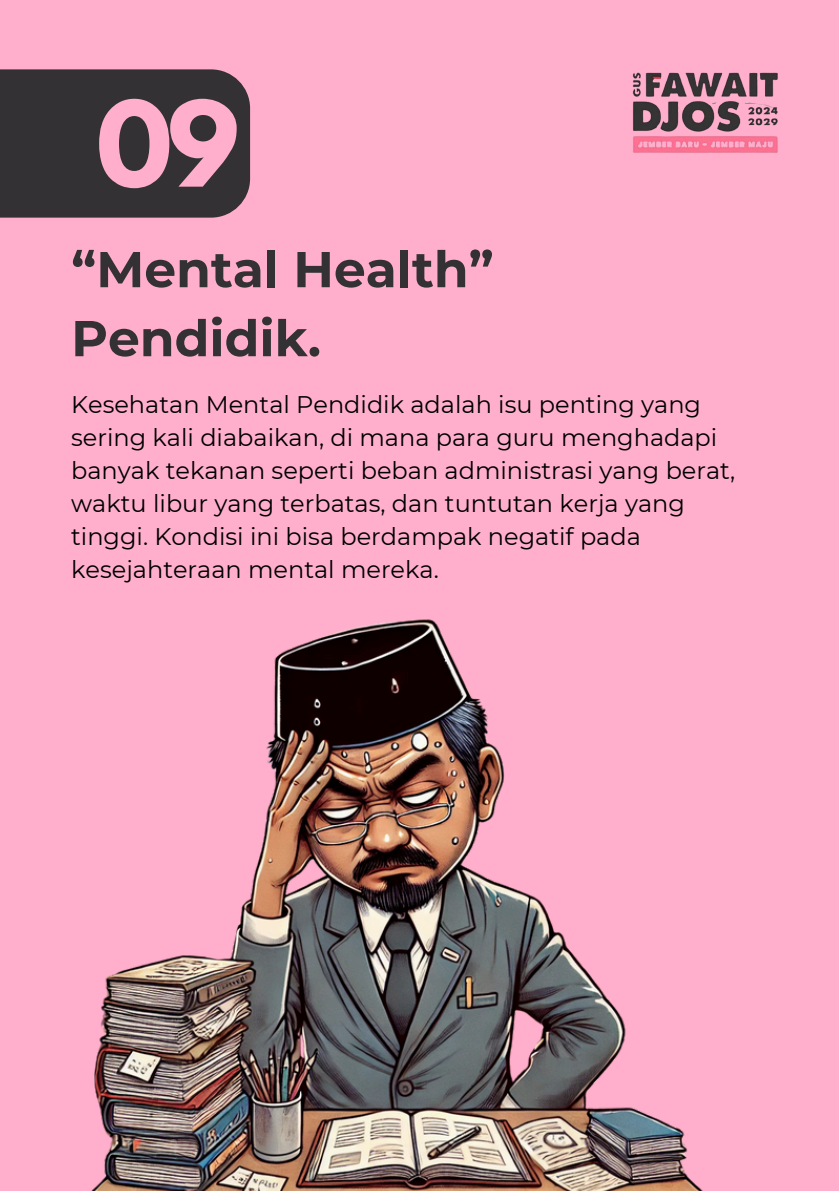
<style>
.page{position:relative;width:839px;height:1191px;background:#fff}
.page>*{position:absolute;margin:0;border:0;box-sizing:border-box;transform-origin:0 0}
.t1{font:700 104.6px "League Spartan";color:#ffafcc}
.t2{font:700 50.4px/69px "Montserrat";color:#333134}
.t3{font:24px/33px "Montserrat";color:#000}
</style>
<div class="page">
<div style="left:0;top:0;width:838px;height:1191px;background:#ffafcc"></div>
<img style="left:632px;top:72px;width:146px;height:81px">
<div style="left:0;top:69px;width:250px;height:149px;background:#333134"></div>
<img style="left:91px;top:619px;width:612px;height:572px">
<h1 class="t1" style="left:96px;top:93px;width:144px">09</h1>
<p class="t2" style="left:71px;top:235px;width:424px">“Mental Health”<br>Pendidik.</p>
<p class="t3" style="left:71px;top:388px;width:665px">Kesehatan Mental Pendidik adalah isu penting yang sering kali diabaikan, di mana para guru menghadapi banyak tekanan seperti beban administrasi yang berat, waktu libur yang terbatas, dan tuntutan kerja yang tinggi. Kondisi ini bisa berdampak negatif pada kesejahteraan mental mereka.</p>
</div>
